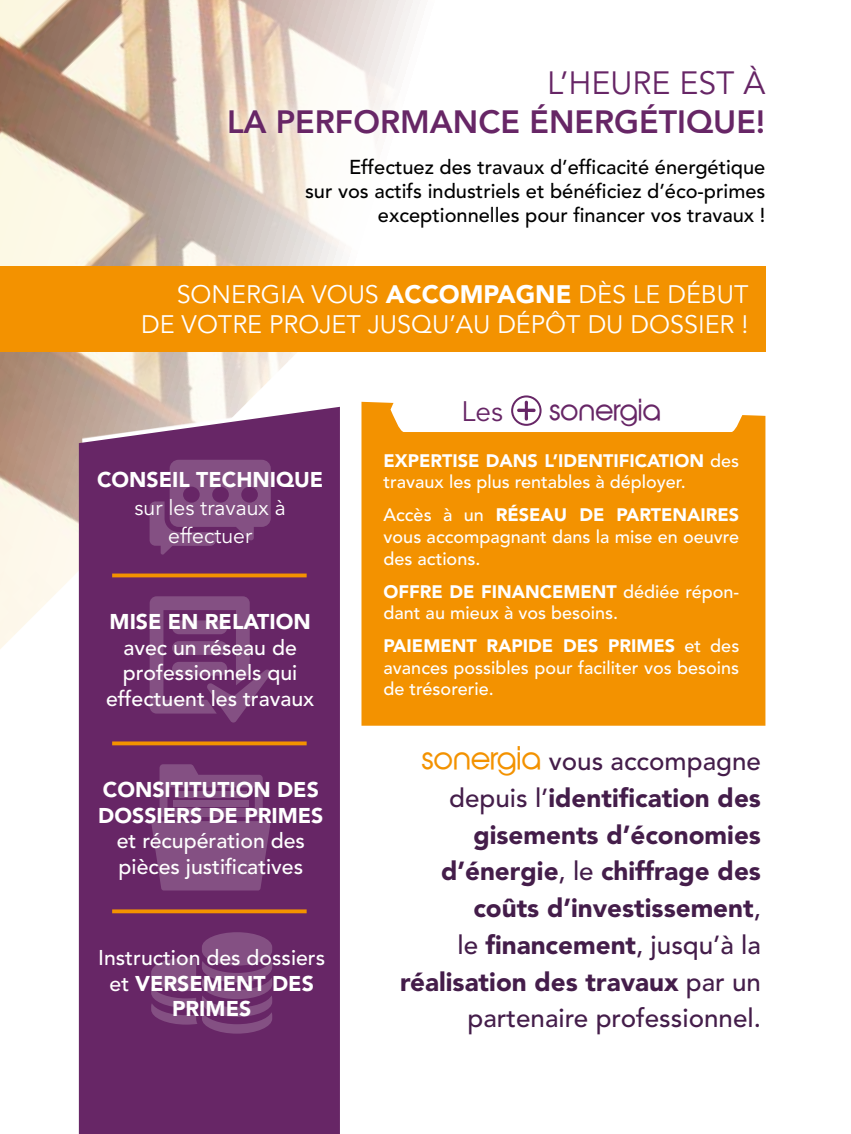
<style>
.page{position:relative;width:851px;height:1134px;background:#fff}
.page>*{position:absolute;margin:0;border:0;box-sizing:border-box;transform-origin:0 0}
.t1{font:800 32px "Avenir LT Std";color:#672666}
.t2{font:32px "Avenir LT Std";color:#672666}
.t3{font:28px "Abeatby Kai";color:#672666}
.t4{font:28px "Avenir LT Std";color:#672666}
.t5{font:900 26px/36.8px "Avenir LT Std";color:#441d4a;text-align:right}
.t6{font:25.2px/30.2px "Avenir LT Std";color:#fff;text-align:right}
.t7{font:500 21.2px/25.4px "Avenir LT Std";color:#fff;text-align:center}
.t8{font:900 21.2px/25.4px "Avenir LT Std";color:#fff}
.t9{font:21.2px/27.8px "Avenir LT Std";color:#fff;text-align:center}
.t10{font:500 20px/24px "Avenir LT Std";color:#000;text-align:right}
.t11{font:500 18px/21.6px "Avenir LT Std";color:#fff}
.s1{font-weight:900}
.s2{font-family:"Abeatby Kai";font-weight:400;font-size:30px;color:#f39200}
.s3{font-weight:500}
</style>
<div class="page">
<img style="left:0;top:0;width:421px;height:771px">
<div style="left:0;top:266px;width:765px;height:86px;background:#f39200"></div>
<div style="left:217px;top:54px;width:559px;height:184px;background:#fff;opacity:.75"></div>
<div style="left:79px;top:407px;width:261px;height:727px;background:#672666"></div>
<svg style="left:112px;top:573px;width:194px;height:4px"></svg>
<svg style="left:112px;top:909px;width:194px;height:4px"></svg>
<svg style="left:112px;top:741px;width:194px;height:4px"></svg>
<svg style="left:149px;top:460px;width:122px;height:95px;background:#7a4179"></svg>
<svg style="left:150px;top:596px;width:121px;height:126px;background:#733772"></svg>
<div style="left:172px;top:620px;width:55px;height:14px;background:#845083;border-radius:7px"></div>
<div style="left:172px;top:641px;width:55px;height:14px;background:#845083;border-radius:7px"></div>
<div style="left:172px;top:662px;width:55px;height:14px;background:#845083;border-radius:7px"></div>
<svg style="left:151px;top:764px;width:119px;height:126px;background:#7c447b"></svg>
<div style="left:171px;top:808px;width:79px;height:9px;background:#845083"></div>
<div style="left:173px;top:800px;width:75px;height:6px;background:#845083"></div>
<div style="left:175px;top:792px;width:72px;height:6px;background:#845083"></div>
<svg style="left:151px;top:932px;width:121px;height:102px;background:#763c75"></svg>
<div style="left:361px;top:402px;width:404px;height:324px;background:#f39200"></div>
<svg style="left:390px;top:387px;width:354px;height:45px"></svg>
<h1 class="t2" style="left:547px;top:65px;width:220px">L’HEURE EST À</h1>
<h1 class="t1" style="left:227px;top:102px;width:540px">LA PERFORMANCE ÉNERGÉTIQUE!</h1>
<p class="t10" style="left:305px;top:155px;width:462px">Effectuez des travaux d’efficacité énergétique<br>sur vos actifs industriels et bénéficiez d’éco-primes exceptionnelles pour financer vos travaux !</p>
<h3 class="t6" style="left:141px;top:280px;width:608px">SONERGIA VOUS <span class="s1">ACCOMPAGNE</span> DÈS LE DÉBUT<br>DE VOTRE PROJET JUSQU’AU DÉPÔT DU DOSSIER !</h3>
<p class="t8" style="left:97px;top:467px;width:228px">CONSEIL TECHNIQUE</p>
<p class="t9" style="left:134px;top:495px;width:153px">sur les travaux à effectuer</p>
<p class="t8" style="left:110px;top:609px;width:203px">MISE EN RELATION</p>
<p class="t7" style="left:106px;top:635px;width:210px">avec un réseau de professionnels qui effectuent les travaux</p>
<p class="t8" style="left:98px;top:777px;width:226px">CONSITITUTION DES<br>DOSSIERS DE PRIMES</p>
<p class="t7" style="left:117px;top:829px;width:190px;text-align:left">et récupération des pièces justificatives</p>
<p class="t7" style="left:98px;top:946px;width:229px">Instruction des dossiers et <span class="s1">VERSEMENT DES<br>PRIMES</span></p>
<h2 class="t4" style="left:461px;top:395px;width:43px">Les</h2>
<h2 class="t3" style="left:549px;top:398px;width:114px">sonergia</h2>
<p class="t11" style="left:383px;top:450px;width:357px"><span class="s1">EXPERTISE DANS L’IDENTIFICATION</span> des travaux les plus rentables à déployer.</p>
<p class="t11" style="left:383px;top:505px;width:357px;text-align:justify">Accès à un <span class="s1">RÉSEAU DE PARTENAIRES </span>vous accompagnant dans la mise en oeuvre des actions.</p>
<p class="t11" style="left:383px;top:581px;width:357px"><span class="s1">OFFRE DE FINANCEMENT</span> dédiée répon&shy;dant au mieux à vos besoins.</p>
<p class="t11" style="left:383px;top:635px;width:357px;text-align:justify"><span class="s1">PAIEMENT RAPIDE DES PRIMES</span> et des avances possibles pour faciliter vos besoins de trésorerie.</p>
<h3 class="t5" style="left:400px;top:742px;width:362px"><span class="s2">sonergia</span> <span class="s3">vous accompagne depuis l’</span>identification des gisements d’économies d’énergie<span class="s3">, le</span> chiffrage des coûts d’investissement<span class="s3">,<br>le</span> financement<span class="s3">, jusqu’à la </span>réalisation des travaux <span class="s3">par un partenaire professionnel.</span></h3>
</div>
